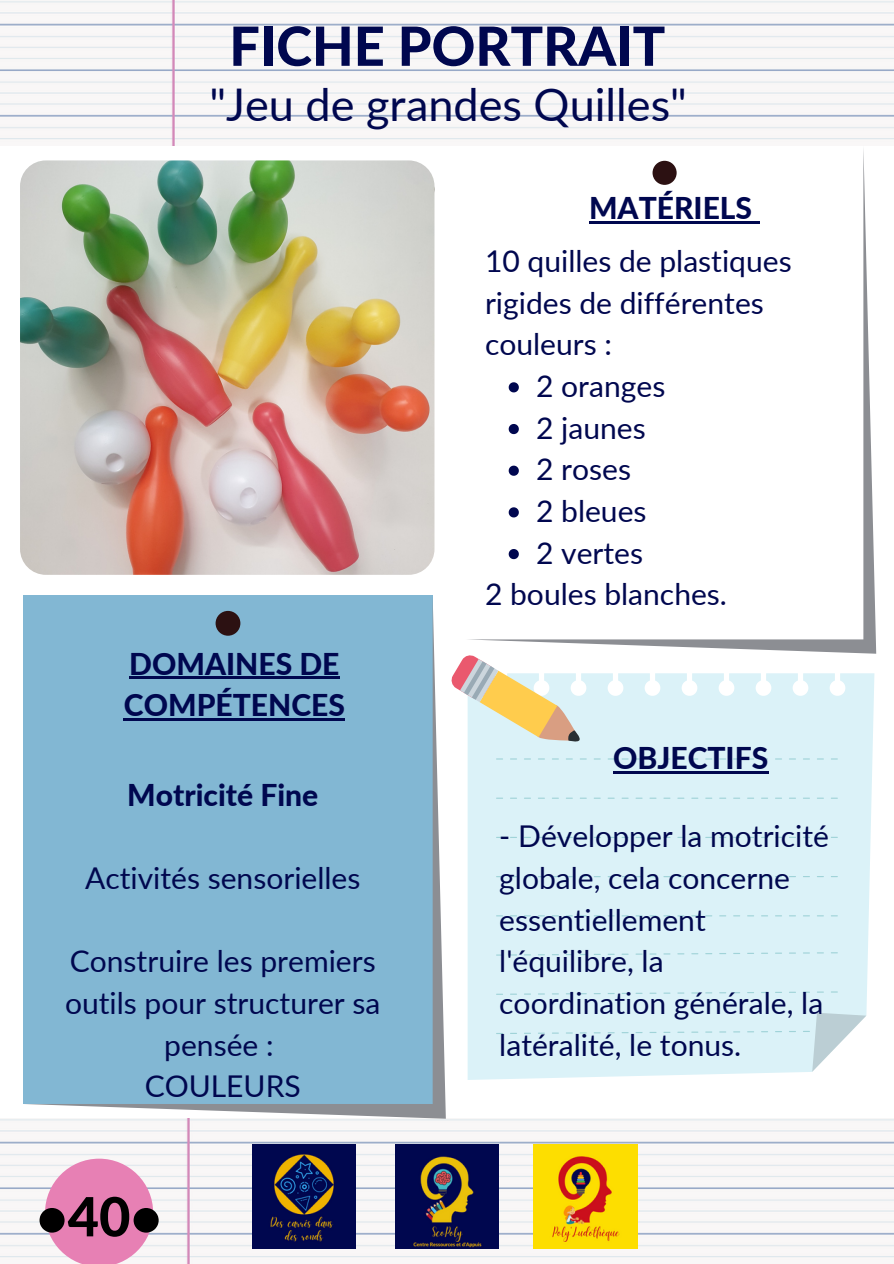
<style>
.page{position:relative;width:894px;height:1264px;background:#fff}
.page>*{position:absolute;margin:0;border:0;box-sizing:border-box;transform-origin:0 0}
.t1{font:800 54px "Lato";color:#00074f}
.t2{font:800 54px "Lato";color:#000}
.t3{font:45px "Lato";color:#00074f}
.t4{font:30px/41.7px "Lato";color:#00074f}
.t5{font:800 30px/41.7px "Lato";color:#00074f}
</style>
<div class="page">
<img style="left:0;top:1118px;width:893px;height:145px">
<div style="left:467px;top:673px;width:407px;height:406px;background:#dbf2f8"></div>
<svg style="left:496px;top:758px;width:341px;height:1px"></svg>
<svg style="left:496px;top:797px;width:341px;height:1px"></svg>
<svg style="left:496px;top:836px;width:341px;height:2px"></svg>
<svg style="left:496px;top:876px;width:341px;height:1px"></svg>
<svg style="left:496px;top:915px;width:341px;height:1px"></svg>
<svg style="left:496px;top:952px;width:341px;height:3px"></svg>
<svg style="left:496px;top:991px;width:341px;height:3px"></svg>
<svg style="left:496px;top:1012px;width:370px;height:59px;background:#daf0f5"></svg>
<img style="left:0;top:0;width:893px;height:145px">
<img style="left:20px;top:160px;width:414px;height:414px;border-radius:26px">
<img style="left:395px;top:1144px;width:103px;height:104px">
<img style="left:252px;top:1144px;width:104px;height:104px">
<img style="left:533px;top:1144px;width:104px;height:104px">
<hr style="left:613px;top:771px;width:155px;height:3px;background:#00074f">
<svg style="left:451px;top:655px;width:131px;height:94px"></svg>
<svg style="left:468px;top:149px;width:407px;height:504px"></svg>
<div style="left:23px;top:595px;width:422px;height:523px;background:#82b7d3"></div>
<svg style="left:45px;top:1158px;width:108px;height:105px"></svg>
<hr style="left:129px;top:676px;width:210px;height:3px;background:#00074f">
<hr style="left:124px;top:718px;width:221px;height:2px;background:#00074f">
<hr style="left:589px;top:222px;width:163px;height:2px;background:#00074f">
<svg style="left:752px;top:222px;width:7px;height:2px"></svg>
<svg style="left:508px;top:382px;width:10px;height:10px"></svg>
<svg style="left:508px;top:424px;width:10px;height:10px"></svg>
<svg style="left:508px;top:465px;width:10px;height:11px"></svg>
<svg style="left:508px;top:507px;width:10px;height:10px"></svg>
<svg style="left:508px;top:549px;width:10px;height:10px"></svg>
<h1 class="t1" style="left:229px;top:12px;width:437px">FICHE PORTRAIT</h1>
<h2 class="t3" style="left:209px;top:77px;width:479px">"Jeu de grandes Quilles"</h2>
<p class="t5" style="left:589px;top:187px;width:165px">MATÉRIELS</p>
<p class="t4" style="left:485px;top:239px;width:308px">10 quilles de plastiques rigides de différentes couleurs :</p>
<p class="t4" style="left:536px;top:364px;width:131px">2 oranges<br>2 jaunes<br>2 roses<br>2 bleues<br>2 vertes</p>
<p class="t5" style="left:124px;top:642px;width:222px">DOMAINES DE<br>COMPÉTENCES</p>
<p class="t5" style="left:127px;top:773px;width:193px">Motricité Fine</p>
<p class="t4" style="left:85px;top:856px;width:277px">Activités sensorielles</p>
<p class="t4" style="left:65px;top:939px;width:317px;text-align:center">Construire les premiers outils pour structurer sa pensée :<br>COULEURS</p>
<h1 class="t2" style="left:36px;top:1182px;width:127px">•40•</h1>
<p class="t4" style="left:485px;top:573px;width:243px">2 boules blanches.</p>
<p class="t5" style="left:613px;top:737px;width:156px">OBJECTIFS</p>
<p class="t4" style="left:499px;top:814px;width:331px">- Développer la motricité globale, cela concerne essentiellement l'équilibre, la coordination générale, la latéralité, le tonus.</p>
</div>
